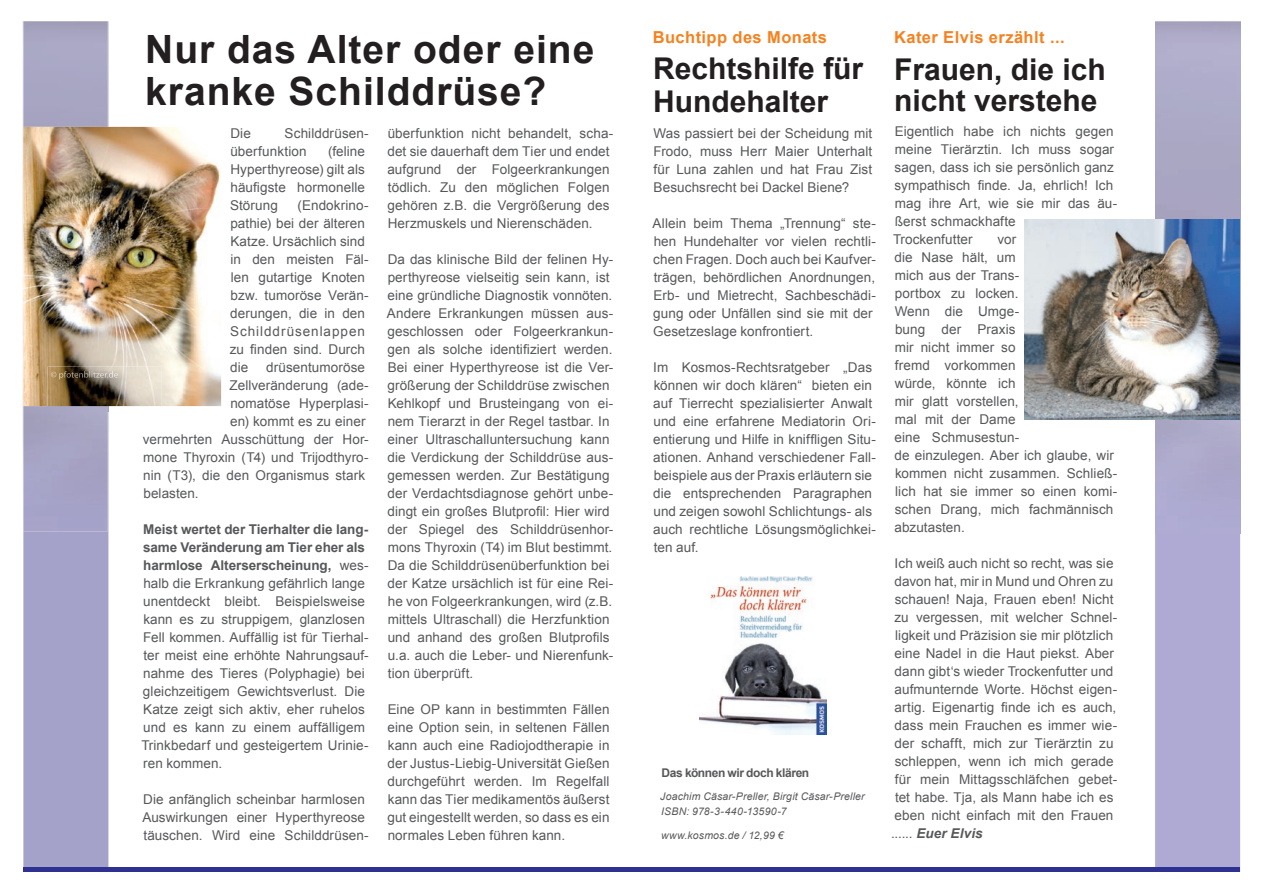
<style>
.page{position:relative;width:1263px;height:893px;background:#fff}
.page>*{position:absolute;margin:0;border:0;box-sizing:border-box;transform-origin:0 0}
.t1{font:700 39px/42px "Arial";letter-spacing:.025em;color:#231f20}
.t2{font:700 30px/33px "Arial";color:#231f20}
.t3{font:700 16.5px "Arial";letter-spacing:.025em;color:#f58220}
.t4{font:13.5px/18px "Arial";letter-spacing:.005em;color:#57585a}
.t5{font:italic 700 13.5px "Arial";letter-spacing:.01em;color:#57585a}
.t6{font:700 12px "Arial";letter-spacing:-.035em;color:#57585a}
.t7{font:italic 10.5px/15px "Arial";letter-spacing:.02em;color:#57585a}
.s1{font-weight:700}
.s2{font-weight:400;font-style:normal}
</style>
<div class="page">
<div style="left:23px;top:531px;width:85px;height:336px;background:#a5a2ca"></div>
<div style="left:23px;top:867px;width:608px;height:5px;background:#2e3092"></div>
<img style="left:23px;top:21px;width:85px;height:510px">
<div style="left:1155px;top:533px;width:85px;height:339px;background:#afaad3"></div>
<div style="left:631px;top:867px;width:608px;height:5px;background:#2e3092"></div>
<img style="left:1155px;top:21px;width:85px;height:512px">
<img style="left:1025px;top:219px;width:214px;height:201px">
<img style="left:700px;top:576px;width:126px;height:159px">
<img style="left:23px;top:127px;width:198px;height:279px">
<img style="left:48px;top:366px;width:114px;height:45px">
<img style="left:51px;top:371px;width:67px;height:8px">
<h1 class="t1" style="left:145px;top:30px;width:451px">Nur das Alter oder eine kranke Schilddrüse?</h1>
<p class="t4" style="left:230px;top:124px;width:140px;text-indent:54px">Schilddrüsen&shy;überfunktion</p>
<p class="t4" style="left:230px;top:124px;width:22px">Die</p>
<p class="t4" style="left:230px;top:142px;width:137px;text-align:justify;text-indent:98px">(feline Hyperthyreose) gilt als häufigste hormonelle Störung</p>
<p class="t4" style="left:230px;top:196px;width:140px;text-indent:68px">(Endokrino&shy;pathie) bei der älteren<br>Katze. Ursächlich sind in den meisten Fäl&shy;len gutartige Knoten bzw. tumoröse Verän&shy;derungen, die in den<br>Schilddrüsenlappen zu finden sind. Durch die</p>
<p class="t4" style="left:266px;top:358px;width:100px">drüsentumoröse</p>
<p class="t4" style="left:229px;top:376px;width:141px">Zellveränderung (ade-</p>
<p class="t4" style="left:230px;top:394px;width:140px">nomatöse Hyperplasi-</p>
<p class="t4" style="left:230px;top:412px;width:137px">en) kommt es zu einer</p>
<p class="t4" style="left:143px;top:430px;width:227px">vermehrten Ausschüttung der Hor-</p>
<p class="t4" style="left:143px;top:448px;width:227px">mone Thyroxin (T4) und Trijodthyro-</p>
<p class="t4" style="left:143px;top:466px;width:224px">nin (T3), die den Organismus stark</p>
<p class="t4" style="left:143px;top:484px;width:57px">belasten.</p>
<p class="t4" style="left:142px;top:520px;width:229px"><span class="s1">Meist wertet der Tierhalter die lang&shy;same Veränderung am Tier eher als harmlose Alterserscheinung,</span> wes&shy;halb die Erkrankung gefährlich lange unentdeckt bleibt. Beispielsweise kann es zu struppigem, glanzlosen Fell kommen. Auffällig ist für Tierhal&shy;ter meist eine erhöhte Nahrungsauf&shy;nahme des Tieres (Polyphagie) bei gleichzeitigem Gewichtsverlust. Die Katze zeigt sich aktiv, eher ruhelos und es kann zu einem auffälligem Trinkbedarf und gesteigertem Urinie&shy;ren kommen.</p>
<p class="t4" style="left:142px;top:790px;width:228px">Die anfänglich scheinbar harmlosen<br>Auswirkungen einer Hyperthyreose täuschen. Wird eine Schilddrüsen-</p>
<p class="t4" style="left:387px;top:124px;width:227px">überfunktion nicht behandelt, scha&shy;det sie dauerhaft dem Tier und endet aufgrund der Folgeerkrankungen tödlich. Zu den möglichen Folgen gehören z.B. die Vergrößerung des Herzmuskels und Nierenschäden.</p>
<p class="t4" style="left:387px;top:250px;width:228px">Da das klinische Bild der felinen Hy&shy;perthyreose vielseitig sein kann, ist eine gründliche Diagnostik vonnöten.<br>Andere Erkrankungen müssen aus&shy;geschlossen oder Folgeerkrankun&shy;gen als solche identifiziert werden.<br>Bei einer Hyperthyreose ist die Ver&shy;größerung der Schilddrüse zwischen Kehlkopf und Brusteingang von ei&shy;nem Tierarzt in der Regel tastbar. In einer Ultraschalluntersuchung kann die Verdickung der Schilddrüse aus&shy;gemessen werden. Zur Bestätigung der Verdachtsdiagnose gehört unbe&shy;dingt ein großes Blutprofil: Hier wird der Spiegel des Schilddrüsenhor&shy;mons Thyroxin (T4) im Blut bestimmt.<br>Da die Schilddrüsenüberfunktion bei der Katze ursächlich ist für eine Rei&shy;he von Folgeerkrankungen, wird (z.B. mittels Ultraschall) die Herzfunktion und anhand des großen Blutprofils u.a. auch die Leber- und Nierenfunk&shy;tion überprüft.</p>
<p class="t4" style="left:387px;top:700px;width:224px;text-align:justify">Eine OP kann in bestimmten Fällen eine Option sein, in seltenen Fällen kann auch eine Radiojodtherapie in der Justus-Liebig-Universität Gießen durchgeführt werden. Im Regelfall kann das Tier medikamentös äußerst gut eingestellt werden, so dass es ein normales Leben führen kann.</p>
<p class="t3" style="left:653px;top:26px;width:176px">Buchtipp des Monats</p>
<p class="t3" style="left:894px;top:26px;width:172px">Kater Elvis erzählt ...</p>
<h2 class="t2" style="left:653px;top:52px;width:212px">Rechtshilfe für<br>Hundehalter</h2>
<h2 class="t2" style="left:894px;top:55px;width:213px;line-height:31.5px">Frauen, die ich nicht verstehe</h2>
<p class="t4" style="left:653px;top:125px;width:220px;text-align:justify">Was passiert bei der Scheidung mit Frodo, muss Herr Maier Unterhalt für Luna zahlen und hat Frau Zist Besuchsrecht bei Dackel Biene?</p>
<p class="t4" style="left:653px;top:215px;width:225px">Allein beim Thema „Trennung“ ste&shy;hen Hundehalter vor vielen rechtli&shy;chen Fragen. Doch auch bei Kaufver&shy;trägen, behördlichen Anordnungen, Erb- und Mietrecht, Sachbeschädi&shy;gung oder Unfällen sind sie mit der Gesetzeslage konfrontiert.</p>
<p class="t4" style="left:653px;top:358px;width:224px">Im Kosmos-Rechtsratgeber „Das können wir doch klären“ bieten ein auf Tierrecht spezialisierter Anwalt und eine erfahrene Mediatorin Ori&shy;entierung und Hilfe in kniffligen Situ&shy;ationen. Anhand verschiedener Fall&shy;beispiele aus der Praxis erläutern sie die entsprechenden Paragraphen und zeigen sowohl Schlichtungs- als auch rechtliche Lösungsmöglichkei&shy;ten auf.</p>
<p class="t6" style="left:662px;top:764px;width:149px">Das können wir doch klären</p>
<p class="t7" style="left:660px;top:789px;width:206px">Joachim Cäsar-Preller, Birgit Cäsar-Preller<br>ISBN: 978-3-440-13590-7</p>
<p class="t7" style="left:661px;top:828px;width:124px">www.kosmos.de / 12,99 €</p>
<p class="t4" style="left:893px;top:122px;width:226px">Eigentlich habe ich nichts gegen meine Tierärztin. Ich muss sogar sagen, dass ich sie persönlich ganz sympathisch finde. Ja, ehrlich! Ich mag ihre Art, wie sie mir das äu&shy;ßerst schmackhafte<br>Trockenfutter</p>
<p class="t4" style="left:894px;top:230px;width:224px;text-indent:103px">vor<br>die Nase hält, um<br>mich aus der Trans-<br>portbox zu locken.<br>Wenn die Umge-<br>bung der Praxis<br>mir nicht immer so<br>fremd vorkommen<br>würde, könnte ich<br>mir glatt vorstellen,<br>mal mit der Dame<br>eine Schmusestun-<br>de einzulegen. Aber ich glaube, wir kommen nicht zusammen. Schließ&shy;lich hat sie immer so einen komi&shy;schen Drang, mich fachmännisch abzutasten.</p>
<p class="t4" style="left:895px;top:554px;width:220px">Ich weiß auch nicht so recht, was sie</p>
<p class="t4" style="left:895px;top:572px;width:220px">davon hat, mir in Mund und Ohren zu</p>
<p class="t4" style="left:895px;top:590px;width:220px">schauen! Naja, Frauen eben! Nicht</p>
<p class="t4" style="left:894px;top:608px;width:224px">zu vergessen, mit welcher Schnel-</p>
<p class="t4" style="left:895px;top:626px;width:220px">ligkeit und Präzision sie mir plötzlich</p>
<p class="t4" style="left:894px;top:644px;width:221px">eine Nadel in die Haut piekst. Aber</p>
<p class="t4" style="left:895px;top:662px;width:220px">dann gibt‘s wieder Trockenfutter und</p>
<p class="t4" style="left:894px;top:680px;width:224px">aufmunternde Worte. Höchst eigen-</p>
<p class="t4" style="left:894px;top:698px;width:223px">artig. Eigenartig finde ich es auch,</p>
<p class="t4" style="left:895px;top:716px;width:224px">dass mein Frauchen es immer wie-</p>
<p class="t4" style="left:895px;top:734px;width:220px">der schafft, mich zur Tierärztin zu</p>
<p class="t4" style="left:895px;top:752px;width:220px">schleppen, wenn ich mich gerade</p>
<p class="t4" style="left:895px;top:770px;width:224px">für mein Mittagsschläfchen gebet-</p>
<p class="t4" style="left:895px;top:788px;width:220px">tet habe. Tja, als Mann habe ich es</p>
<p class="t4" style="left:894px;top:806px;width:220px">eben nicht einfach mit den Frauen</p>
<p class="t5" style="left:891px;top:824px;width:93px"><span class="s2">......</span> Euer Elvis</p>
</div>
